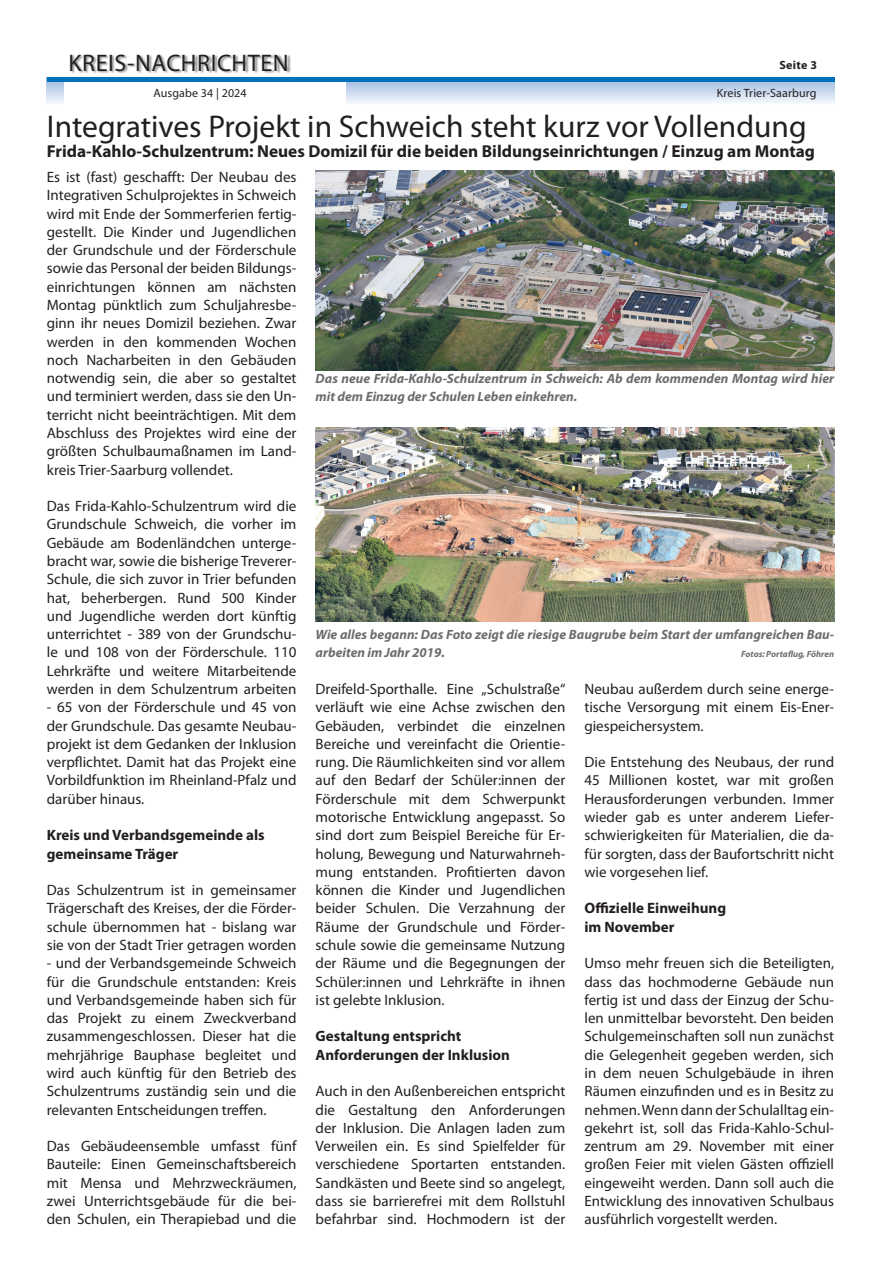
<style>
.page{position:relative;width:881px;height:1263px;background:#fff}
.page>*{position:absolute;margin:0;border:0;box-sizing:border-box;transform-origin:0 0}
.Headline{font:31.5px "Myriad Pro";color:#231f20}
.t1{font:24px "Myriad Pro";letter-spacing:.025em;color:#231f20}
.Subline{font:700 17.25px "Myriad Pro";color:#231f20}
.Fließtext{font:15px/18.3px "Myriad Pro";color:#231f20;text-align:justify}
.Fließtext-2{font:700 15px "Myriad Pro";color:#231f20}
.Bilduntertitel{font:italic 700 13.5px/18.3px "Myriad Pro";color:#6c6d70}
.t2{font:12px "Myriad Pro";letter-spacing:.01em;color:#231f20}
.t3{font:700 12px "Myriad Pro";letter-spacing:.025em;color:#231f20}
.Bilduntertitel-2{font:italic 700 9px "Myriad Pro";color:#6c6d70}
</style>
<div class="page">
<svg style="left:47px;top:82px;width:786px;height:21px;background:#cedbef"></svg>
<div style="left:64px;top:0;width:281px;height:113px;background:#fff"></div>
<div style="left:71px;top:54px;width:220px;height:20px;background:#231f20;opacity:.5"></div>
<hr style="left:47px;top:78px;width:786px;height:4px;background:#0072bc">
<img style="left:315px;top:427px;width:518px;height:195px">
<img style="left:315px;top:170px;width:518px;height:201px">
<h2 class="t1" style="left:68px;top:48px;width:221px">KREIS-NACHRICHTEN</h2>
<p class="t2" style="left:153px;top:86px;width:95px">Ausgabe 34 | 2024</p>
<p class="t3" style="left:779px;top:57px;width:39px">Seite 3</p>
<p class="t2" style="left:716px;top:86px;width:101px">Kreis Trier-Saarburg</p>
<p class="Headline" style="left:47px;top:107px;width:761px">Integratives Projekt in Schweich steht kurz vor Vollendung</p>
<p class="Subline" style="left:47px;top:140px;width:769px">Frida-Kahlo-Schulzentrum: Neues Domizil für die beiden Bildungseinrichtungen / Einzug am Montag</p>
<p class="Fließtext" style="left:47px;top:168px;width:251px">Es ist (fast) geschafft: Der Neubau des Integrativen Schulprojektes in Schweich wird mit Ende der Sommerferien fertig&shy;gestellt. Die Kinder und Jugendlichen der Grundschule und der Förderschule sowie das Personal der beiden Bildungs&shy;einrichtungen können am nächsten Montag pünktlich zum Schuljahresbe&shy;ginn ihr neues Domizil beziehen. Zwar werden in den kommenden Wochen noch Nacharbeiten in den Gebäuden notwendig sein, die aber so gestaltet und terminiert werden, dass sie den Un&shy;terricht nicht beeinträchtigen. Mit dem Abschluss des Projektes wird eine der größten Schulbaumaßnamen im Land&shy;kreis Trier-Saarburg vollendet.</p>
<p class="Fließtext" style="left:47px;top:497px;width:251px">Das Frida-Kahlo-Schulzentrum wird die Grundschule Schweich, die vorher im Gebäude am Bodenländchen unterge&shy;bracht war, sowie die bisherige Treverer-Schule, die sich zuvor in Trier befunden hat, beherbergen. Rund 500 Kinder und Jugendliche werden dort künftig unterrichtet - 389 von der Grundschu&shy;le und 108 von der Förderschule. 110<br>Lehrkräfte und weitere Mitarbeitende werden in dem Schulzentrum arbeiten</p>
<p class="Fließtext" style="left:47px;top:698px;width:251px">- 65 von der Förderschule und 45 von der Grundschule. Das gesamte Neubau&shy;projekt ist dem Gedanken der Inklusion verpflichtet. Damit hat das Projekt eine Vorbildfunktion im Rheinland-Pfalz und darüber hinaus.</p>
<p class="Fließtext-2" style="left:47px;top:825px;width:219px">Kreis und Verbandsgemeinde als</p>
<p class="Fließtext-2" style="left:47px;top:844px;width:133px">gemeinsame Träger</p>
<p class="Fließtext" style="left:47px;top:881px;width:251px">Das Schulzentrum ist in gemeinsamer Trägerschaft des Kreises, der die Förder&shy;schule übernommen hat - bislang war sie von der Stadt Trier getragen worden</p>
<p class="Fließtext" style="left:47px;top:954px;width:251px">- und der Verbandsgemeinde Schweich für die Grundschule entstanden: Kreis und Verbandsgemeinde haben sich für das Projekt zu einem Zweckverband zusammengeschlossen. Dieser hat die mehrjährige Bauphase begleitet und wird auch künftig für den Betrieb des Schulzentrums zuständig sein und die relevanten Entscheidungen treffen.</p>
<p class="Fließtext" style="left:47px;top:1137px;width:251px">Das Gebäudeensemble umfasst fünf Bauteile: Einen Gemeinschaftsbereich mit Mensa und Mehrzweckräumen, zwei Unterrichtsgebäude für die bei&shy;den Schulen, ein Therapiebad und die</p>
<p class="Bilduntertitel" style="left:315px;top:369px;width:520px">Das neue Frida-Kahlo-Schulzentrum in Schweich: Ab dem kommenden Montag wird hier mit dem Einzug der Schulen Leben einkehren.</p>
<p class="Bilduntertitel" style="left:315px;top:625px;width:520px">Wie alles begann: Das Foto zeigt die riesige Baugrube beim Start der umfangreichen Bau&shy;arbeiten im Jahr 2019.</p>
<p class="Bilduntertitel-2" style="left:740px;top:648px;width:94px">Fotos: Portaflug, Föhren</p>
<p class="Fließtext" style="left:315px;top:680px;width:251px">Dreifeld-Sporthalle. Eine „Schulstraße“ verläuft wie eine Achse zwischen den Gebäuden, verbindet die einzelnen Bereiche und vereinfacht die Orientie&shy;rung. Die Räumlichkeiten sind vor allem auf den Bedarf der Schüler:innen der Förderschule mit dem Schwerpunkt motorische Entwicklung angepasst. So sind dort zum Beispiel Bereiche für Er&shy;holung, Bewegung und Naturwahrneh&shy;mung entstanden. Profitierten davon können die Kinder und Jugendlichen beider Schulen. Die Verzahnung der Räume der Grundschule und Förder&shy;schule sowie die gemeinsame Nutzung der Räume und die Begegnungen der Schüler:innen und Lehrkräfte in ihnen ist gelebte Inklusion.</p>
<p class="Fließtext-2" style="left:315px;top:1026px;width:147px">Gestaltung entspricht</p>
<p class="Fließtext-2" style="left:315px;top:1045px;width:196px">Anforderungen der Inklusion</p>
<p class="Fließtext" style="left:315px;top:1082px;width:251px">Auch in den Außenbereichen entspricht die Gestaltung den Anforderungen der Inklusion. Die Anlagen laden zum Verweilen ein. Es sind Spielfelder für verschiedene Sportarten entstanden.<br>Sandkästen und Beete sind so angelegt, dass sie barrierefrei mit dem Rollstuhl befahrbar sind. Hochmodern ist der</p>
<p class="Fließtext" style="left:584px;top:680px;width:251px">Neubau außerdem durch seine energe&shy;tische Versorgung mit einem Eis-Ener&shy;giespeichersystem.</p>
<p class="Fließtext" style="left:584px;top:753px;width:251px">Die Entstehung des Neubaus, der rund 45 Millionen kostet, war mit großen Herausforderungen verbunden. Immer wieder gab es unter anderem Liefer&shy;schwierigkeiten für Materialien, die da&shy;für sorgten, dass der Baufortschritt nicht wie vorgesehen lief.</p>
<p class="Fließtext-2" style="left:584px;top:898px;width:143px">Offizielle Einweihung</p>
<p class="Fließtext-2" style="left:584px;top:917px;width:92px">im November</p>
<p class="Fließtext" style="left:584px;top:954px;width:251px">Umso mehr freuen sich die Beteiligten, dass das hochmoderne Gebäude nun fertig ist und dass der Einzug der Schu&shy;len unmittelbar bevorsteht. Den beiden Schulgemeinschaften soll nun zunächst die Gelegenheit gegeben werden, sich in dem neuen Schulgebäude in ihren Räumen einzufinden und es in Besitz zu nehmen. Wenn dann der Schulalltag ein&shy;gekehrt ist, soll das Frida-Kahlo-Schul&shy;zentrum am 29. November mit einer großen Feier mit vielen Gästen offiziell eingeweiht werden. Dann soll auch die Entwicklung des innovativen Schulbaus ausführlich vorgestellt werden.</p>
</div>
